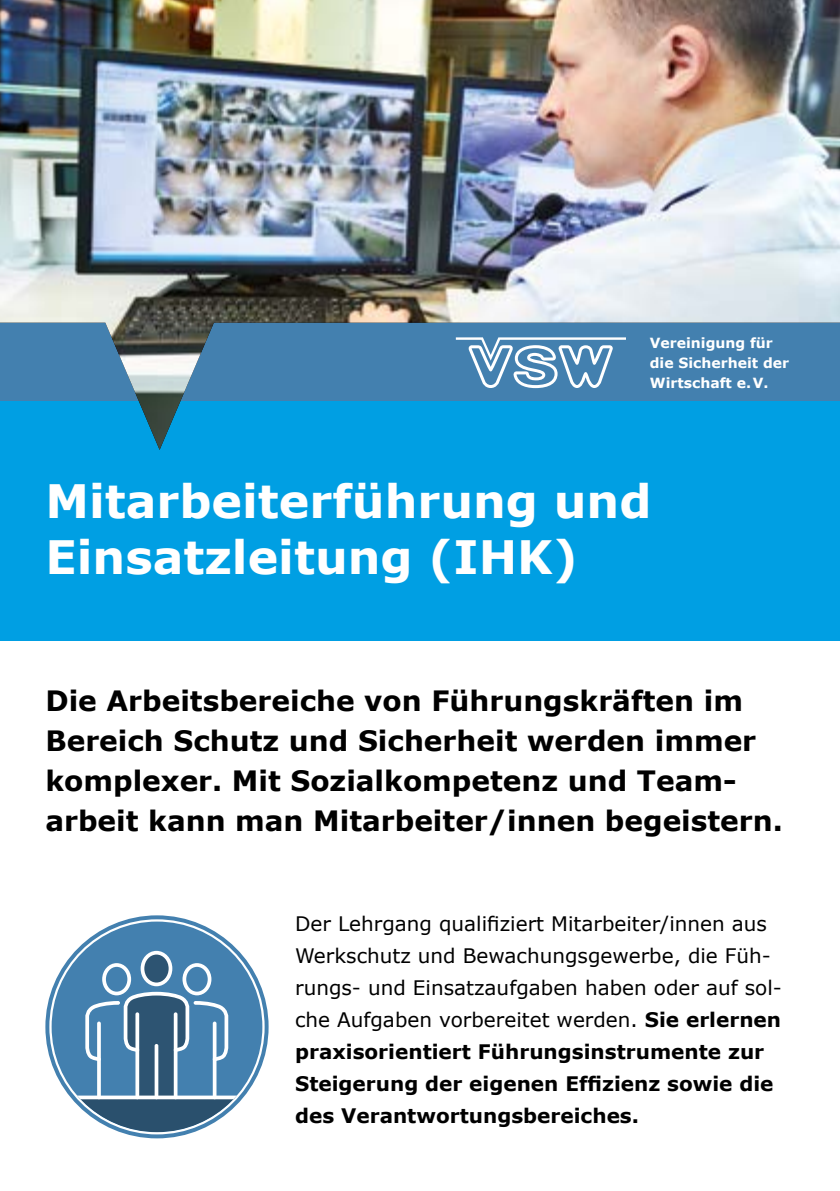
<style>
.page{position:relative;width:840px;height:1191px;background:#fff}
.page>*{position:absolute;margin:0;border:0;box-sizing:border-box;transform-origin:0 0}
.t1{font:700 46px/56px "Verdana";color:#fff}
.t2{font:700 28px/40px "Verdana";color:#000}
.t3{font:20px/32px "Verdana";color:#000}
.t4{font:700 14px/20px "Verdana";color:#fff}
.s1{font-weight:700}
</style>
<div class="page">
<div style="left:0;top:401px;width:839px;height:240px;background:#009fe3"></div>
<img style="left:0;top:0;width:839px;height:450px">
<svg style="left:455px;top:337px;width:170px;height:51px"></svg>
<svg style="left:45px;top:915px;width:223px;height:223px;background:#588eb7"></svg>
<svg style="left:49px;top:919px;width:215px;height:215px"></svg>
<div style="left:52px;top:921px;width:210px;height:211px;background:#4380af;border-radius:50%"></div>
<svg style="left:140px;top:950px;width:32px;height:36px"></svg>
<div style="left:144px;top:954px;width:24px;height:28px;background:#2d5472;border-radius:50%"></div>
<svg style="left:79px;top:963px;width:156px;height:169px"></svg>
<svg style="left:52px;top:1095px;width:209px;height:4px"></svg>
<p class="t4" style="left:649px;top:332px;width:141px">Vereinigung für die Sicherheit der<br>Wirtschaft e.V.</p>
<h1 class="t1" style="left:45px;top:474px;width:607px">Mitarbeiterführung und<br>Einsatzleitung (IHK)</h1>
<h2 class="t2" style="left:45px;top:681px;width:738px">Die Arbeitsbereiche von Führungskräften im Bereich Schutz und Sicherheit werden immer komplexer. Mit Sozialkompetenz und Team&shy;arbeit kann man Mitarbeiter/innen begeistern.</h2>
<p class="t3" style="left:295px;top:907px;width:488px">Der Lehrgang qualifiziert Mitarbeiter/innen aus Werkschutz und Bewachungsgewerbe, die Füh&shy;rungs- und Einsatzaufgaben haben oder auf sol&shy;che Aufgaben vorbereitet werden. <span class="s1">Sie erlernen praxisorientiert Führungsinstrumente zur Steigerung der eigenen Effizienz sowie die des Verantwortungsbereiches.</span></p>
</div>
